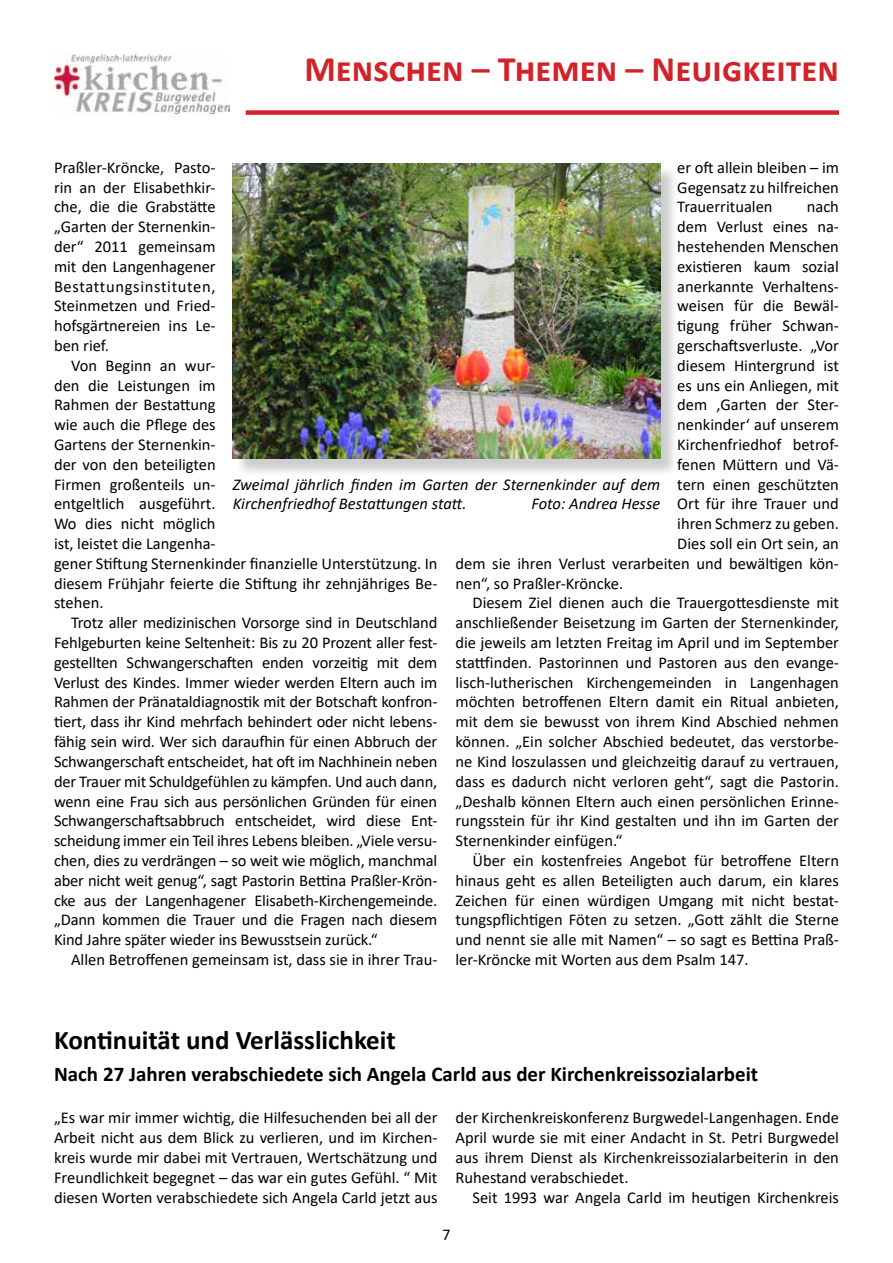
<style>
.page{position:relative;width:893px;height:1263px;background:#fff}
.page>*{position:absolute;margin:0;border:0;box-sizing:border-box;transform-origin:0 0}
.t1{font:700 36px "Calibri";color:#d2232a}
.t2{font:700 27px "Calibri";color:#000}
.t3{font:700 21px "Calibri";color:#000}
.t4{font:16.5px/19.8px "Calibri";color:#000;text-align:justify}
.t5{font:italic 16.5px/19.8px "Calibri";color:#000}
</style>
<div class="page">
<img style="left:54px;top:54px;width:176px;height:59px">
<div style="left:246px;top:110px;width:593px;height:5px;background:#d2232a"></div>
<div style="left:235px;top:165px;width:444px;height:312px;background:#000;opacity:.2"></div>
<img style="left:233px;top:163px;width:427px;height:295px">
<h1 class="t1" style="left:304px;top:44px;width:536px">Menschen – Themen – Neuigkeiten</h1>
<p class="t4" style="left:677px;top:157px;width:163px">er oft allein bleiben – im Gegensatz zu hilfreichen Trauerritualen</p>
<p class="t4" style="left:54px;top:157px;width:163px">Praßler-Kröncke, Pasto&shy;rin an der Elisabethkir&shy;che, die die Grabstätte „Garten der Sternenkin&shy;der“ 2011 gemeinsam mit den Langenhagener Bestattungsinstituten, Steinmetzen und Fried&shy;hofsgärtnereien ins Le&shy;ben rief.</p>
<p class="t4" style="left:54px;top:355px;width:385px;text-align:left;text-indent:17px">Von Beginn an wur-<br>den die Leistungen im<br>Rahmen der Bestattung<br>wie auch die Pflege des<br>Gartens der Sternenkin-<br>der von den beteiligten<br>Firmen großenteils un-<br>entgeltlich ausgeführt.<br>Wo dies nicht möglich<br>ist, leistet die Langenha-<br>gener Stiftung Sternenkinder finanzielle Unterstützung. In diesem Frühjahr feierte die Stiftung ihr zehnjähriges Be&shy;stehen.</p>
<p class="t4" style="left:54px;top:612px;width:385px;text-indent:17px">Trotz aller medizinischen Vorsorge sind in Deutschland Fehlgeburten keine Seltenheit: Bis zu 20 Prozent aller fest&shy;gestellten Schwangerschaften enden vorzeitig mit dem Verlust des Kindes. Immer wieder werden Eltern auch im Rahmen der Pränataldiagnostik mit der Botschaft konfron&shy;tiert, dass ihr Kind mehrfach behindert oder nicht lebens&shy;fähig sein wird. Wer sich daraufhin für einen Abbruch der Schwangerschaft entscheidet, hat oft im Nachhinein neben der Trauer mit Schuldgefühlen zu kämpfen. Und auch dann, wenn eine Frau sich aus persönlichen Gründen für einen Schwangerschaftsabbruch entscheidet, wird diese Ent&shy;scheidung immer ein Teil ihres Lebens bleiben. „Viele versu&shy;chen, dies zu verdrängen – so weit wie möglich, manchmal aber nicht weit genug“, sagt Pastorin Bettina Praßler-Krön&shy;cke aus der Langenhagener Elisabeth-Kirchengemeinde. „Dann kommen die Trauer und die Fragen nach diesem Kind Jahre später wieder ins Bewusstsein zurück.“</p>
<p class="t4" style="left:71px;top:949px;width:368px">Allen Betroffenen gemeinsam ist, dass sie in ihrer Trau-</p>
<p class="t4" style="left:807px;top:197px;width:34px">nach</p>
<p class="t4" style="left:677px;top:216px;width:163px">dem Verlust eines na-</p>
<p class="t4" style="left:677px;top:236px;width:163px">hestehenden Menschen</p>
<p class="t4" style="left:677px;top:256px;width:163px">existieren kaum sozial</p>
<p class="t4" style="left:677px;top:276px;width:163px">anerkannte Verhaltens-</p>
<p class="t4" style="left:677px;top:296px;width:163px">weisen für die Bewäl-</p>
<p class="t4" style="left:677px;top:315px;width:163px">tigung früher Schwan-</p>
<p class="t4" style="left:677px;top:335px;width:163px">gerschaftsverluste. „Vor</p>
<p class="t4" style="left:677px;top:355px;width:163px">diesem Hintergrund ist</p>
<p class="t4" style="left:677px;top:375px;width:163px">es uns ein Anliegen, mit</p>
<p class="t4" style="left:677px;top:395px;width:163px">dem ‚Garten der Ster-</p>
<p class="t4" style="left:677px;top:414px;width:163px">nenkinder‘ auf unserem</p>
<p class="t4" style="left:677px;top:434px;width:163px">Kirchenfriedhof betrof-</p>
<p class="t4" style="left:677px;top:454px;width:163px">fenen Müttern und Vä-</p>
<p class="t4" style="left:677px;top:474px;width:163px">tern einen geschützten</p>
<p class="t4" style="left:677px;top:494px;width:163px">Ort für ihre Trauer und</p>
<p class="t4" style="left:677px;top:513px;width:163px">ihren Schmerz zu geben.</p>
<p class="t4" style="left:677px;top:533px;width:163px">Dies soll ein Ort sein, an</p>
<p class="t4" style="left:455px;top:553px;width:385px">dem sie ihren Verlust verarbeiten und bewältigen kön-</p>
<p class="t4" style="left:455px;top:573px;width:169px">nen“, so Praßler-Kröncke.</p>
<p class="t4" style="left:472px;top:593px;width:368px">Diesem Ziel dienen auch die Trauergottesdienste mit</p>
<p class="t4" style="left:455px;top:612px;width:385px">anschließender Beisetzung im Garten der Sternenkinder,</p>
<p class="t4" style="left:455px;top:632px;width:385px">die jeweils am letzten Freitag im April und im September</p>
<p class="t4" style="left:455px;top:652px;width:385px">stattfinden. Pastorinnen und Pastoren aus den evange-</p>
<p class="t4" style="left:455px;top:672px;width:385px">lisch-lutherischen Kirchengemeinden in Langenhagen</p>
<p class="t4" style="left:455px;top:692px;width:385px">möchten betroffenen Eltern damit ein Ritual anbieten,</p>
<p class="t4" style="left:455px;top:711px;width:385px">mit dem sie bewusst von ihrem Kind Abschied nehmen</p>
<p class="t4" style="left:455px;top:731px;width:385px">können. „Ein solcher Abschied bedeutet, das verstorbe-</p>
<p class="t4" style="left:455px;top:751px;width:385px">ne Kind loszulassen und gleichzeitig darauf zu vertrauen,</p>
<p class="t4" style="left:455px;top:771px;width:385px">dass es dadurch nicht verloren geht“, sagt die Pastorin.</p>
<p class="t4" style="left:455px;top:791px;width:385px">„Deshalb können Eltern auch einen persönlichen Erinne-</p>
<p class="t4" style="left:455px;top:810px;width:385px">rungsstein für ihr Kind gestalten und ihn im Garten der</p>
<p class="t4" style="left:455px;top:830px;width:169px">Sternenkinder einfügen.“</p>
<p class="t4" style="left:472px;top:850px;width:368px">Über ein kostenfreies Angebot für betroffene Eltern</p>
<p class="t4" style="left:455px;top:870px;width:385px">hinaus geht es allen Beteiligten auch darum, ein klares</p>
<p class="t4" style="left:455px;top:890px;width:385px">Zeichen für einen würdigen Umgang mit nicht bestat-</p>
<p class="t4" style="left:455px;top:909px;width:385px">tungspflichtigen Föten zu setzen. „Gott zählt die Sterne</p>
<p class="t4" style="left:455px;top:929px;width:385px">und nennt sie alle mit Namen“ – so sagt es Bettina Praß-</p>
<p class="t4" style="left:455px;top:949px;width:295px">ler-Kröncke mit Worten aus dem Psalm 147.</p>
<p class="t5" style="left:233px;top:474px;width:429px">Zweimal jährlich finden im Garten der Sternenkinder auf dem<br>Kirchenfriedhof Bestattungen statt.</p>
<p class="t5" style="left:531px;top:493px;width:130px">Foto: Andrea Hesse</p>
<h2 class="t2" style="left:54px;top:1021px;width:343px">Kontinuität und Verlässlichkeit</h2>
<p class="t3" style="left:54px;top:1059px;width:706px">Nach 27 Jahren verabschiedete sich Angela Carld aus der Kirchenkreissozialarbeit</p>
<p class="t4" style="left:54px;top:1107px;width:385px">„Es war mir immer wichtig, die Hilfesuchenden bei all der Arbeit nicht aus dem Blick zu verlieren, und im Kirchen&shy;kreis wurde mir dabei mit Vertrauen, Wertschätzung und Freundlichkeit begegnet – das war ein gutes Gefühl. “ Mit diesen Worten verabschiedete sich Angela Carld jetzt aus</p>
<p class="t4" style="left:455px;top:1107px;width:385px">der Kirchenkreiskonferenz Burgwedel-Langenhagen. Ende April wurde sie mit einer Andacht in St. Petri Burgwedel aus ihrem Dienst als Kirchenkreissozialarbeiterin in den Ruhestand verabschiedet.</p>
<p class="t4" style="left:472px;top:1187px;width:368px">Seit 1993 war Angela Carld im heutigen Kirchenkreis</p>
<p class="t4" style="left:442px;top:1224px;width:10px">7</p>
</div>
